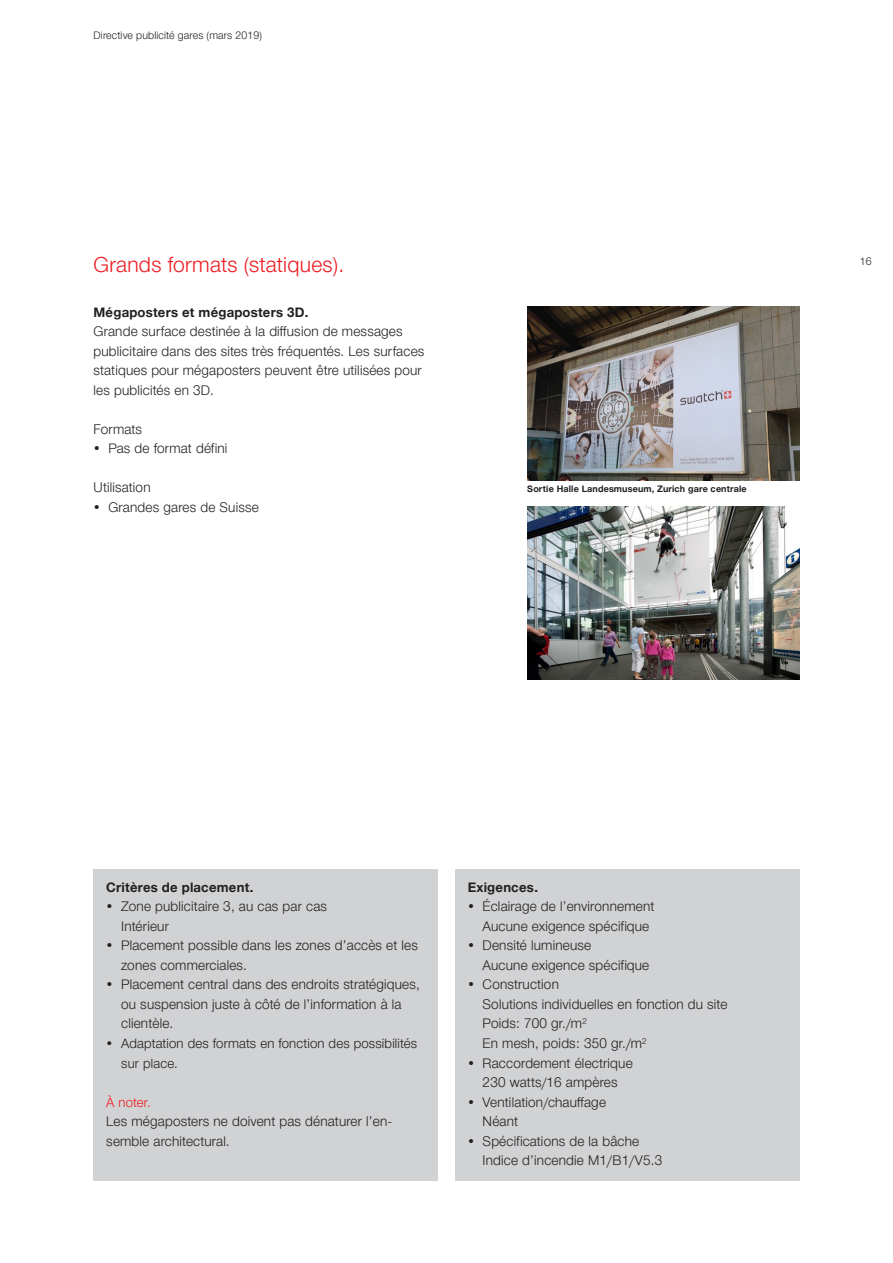
<style>
.page{position:relative;width:893px;height:1263px;background:#fff}
.page>*{position:absolute;margin:0;border:0;box-sizing:border-box;transform-origin:0 0}
.t1{font:300 21px "SBB";letter-spacing:.015em;color:#ee1d23}
.t2{font:300 13.5px/19.5px "SBB";letter-spacing:.015em;color:#231f20}
.t3{font:700 13.2px "SBB";letter-spacing:.015em;color:#231f20}
.t4{font:300 13.2px/19.5px "SBB";letter-spacing:.015em;color:#231f20}
.t5{font:300 13.2px "SBB";letter-spacing:.005em;color:#ee1d23}
.t6{font:300 10.5px "SBB";letter-spacing:.015em;color:#231f20}
.t7{font:700 9px "SBB";letter-spacing:.015em;color:#231f20}
</style>
<div class="page">
<div style="left:94px;top:869px;width:344px;height:312px;background:#d1d2d4"></div>
<div style="left:455px;top:869px;width:344px;height:312px;background:#d1d2d4"></div>
<img style="left:527px;top:307px;width:272px;height:173px">
<img style="left:527px;top:507px;width:272px;height:173px">
<p class="t6" style="left:94px;top:28px;width:170px">Directive publicité gares (mars 2019)</p>
<h1 class="t1" style="left:94px;top:249px;width:252px">Grands formats (statiques).</h1>
<p class="t3" style="left:94px;top:302px;width:216px">Mégaposters et mégaposters 3D.</p>
<p class="t2" style="left:94px;top:321px;width:332px">Grande surface destinée à la diffusion de messages publicitaire dans des sites très fréquentés. Les surfaces statiques pour mégaposters peuvent être utilisées pour les publicités en 3D.</p>
<p class="t2" style="left:94px;top:418px;width:50px">Formats</p>
<p class="t2" style="left:94px;top:438px;width:135px">• Pas de format défini</p>
<p class="t2" style="left:94px;top:477px;width:59px">Utilisation</p>
<p class="t2" style="left:94px;top:496px;width:167px">• Grandes gares de Suisse</p>
<p class="t7" style="left:527px;top:482px;width:221px">Sortie Halle Landesmuseum, Zurich gare centrale</p>
<p class="t6" style="left:860px;top:253px;width:13px">16</p>
<p class="t3" style="left:106px;top:878px;width:149px">Critères de placement.</p>
<p class="t2" style="left:121px;top:896px;width:207px;text-indent:-15px">• Zone publicitaire 3, au cas par cas<br>Intérieur</p>
<p class="t2" style="left:121px;top:935px;width:298px;text-indent:-15px">• Placement possible dans les zones d’accès et les zones commerciales.</p>
<p class="t2" style="left:121px;top:974px;width:300px;text-indent:-15px">• Placement central dans des endroits stratégiques, ou suspension juste à côté de l’information à la clientèle.</p>
<p class="t4" style="left:121px;top:1033px;width:298px;text-indent:-15px">• Adaptation des formats en fonction des possibilités sur place.</p>
<p class="t5" style="left:106px;top:1092px;width:46px">À noter.</p>
<p class="t2" style="left:106px;top:1111px;width:288px">Les mégaposters ne doivent pas dénaturer l’en&shy;semble architectural.</p>
<p class="t3" style="left:468px;top:878px;width:72px">Exigences.</p>
<p class="t2" style="left:483px;top:896px;width:173px;text-indent:-15px">• Éclairage de l’environnement<br>Aucune exigence spécifique</p>
<p class="t2" style="left:483px;top:935px;width:168px;text-indent:-15px">• Densité lumineuse<br>Aucune exigence spécifique</p>
<p class="t2" style="left:483px;top:974px;width:246px;text-indent:-15px">• Construction<br>Solutions individuelles en fonction du site<br>Poids: 700 gr./m<sup>2<br></sup>En mesh, poids: 350 gr./m<sup>2</sup></p>
<p class="t2" style="left:468px;top:1052px;width:166px;text-align:center">• Raccordement électrique<br>230 watts/16 ampères</p>
<p class="t2" style="left:483px;top:1091px;width:125px;text-indent:-15px">• Ventilation/chauffage<br>Néant</p>
<p class="t2" style="left:483px;top:1130px;width:181px;text-indent:-15px">• Spécifications de la bâche<br>Indice d’incendie M1/B1/V5.3</p>
</div>
